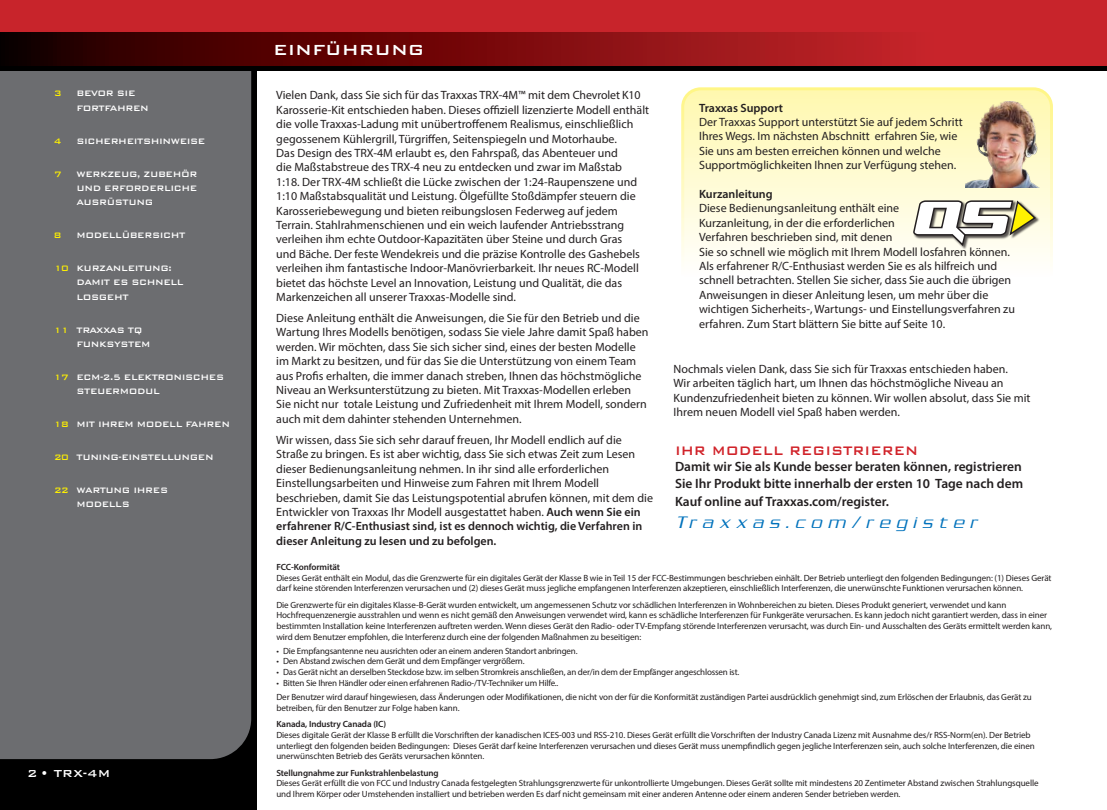
<style>
.page{position:relative;width:1107px;height:810px;background:#fff}
.page>*{position:absolute;margin:0;border:0;box-sizing:border-box;transform-origin:0 0}
.t1{font:500 19.5px "Bank Gothic BT";color:#fff}
.t2{font:italic 18px "Serpentine ICG Light";letter-spacing:.35em;color:#0072bc}
.t3{font:500 16.5px "Bank Gothic BT";color:#d1232a;scale:.91 1}
.t4{font:600 13.5px/16.6px "Myriad Pro";color:#231f20}
.t5{font:500 13.5px "Bank Gothic BT";color:#fff}
.t6{font:12px/14.4px "Myriad Pro";color:#231f20}
.t7{font:600 12px "Myriad Pro";color:#231f20}
.t8{font:500 10.5px/14.2px "Bank Gothic BT";letter-spacing:-.04em;color:#fff;scale:.95 1}
.t9{font:500 10.5px "Bank Gothic BT";color:#fff101;scale:.95 1}
.t10{font:9px/10.8px "Myriad Pro";letter-spacing:-.01em;color:#231f20}
.t11{font:600 9px "Myriad Pro";letter-spacing:-.01em;color:#231f20}
.s1{color:#fff101}
.s2{font-weight:600}
</style>
<div class="page">
<div style="left:0;top:13px;width:256px;height:797px;background:#000"></div>
<div style="left:0;top:71px;width:251px;height:688px;background:#6c6d70"></div>
<div style="left:0;top:0;width:1107px;height:70px;background:#000"></div>
<div style="left:0;top:0;width:1107px;height:51px;background:#c8242b"></div>
<svg style="left:0;top:32px;width:1107px;height:34px;background:#7f0f12"></svg>
<svg style="left:685px;top:91px;width:364px;height:164px;background:#fffad0"></svg>
<div style="left:681px;top:87px;width:372px;height:258px;border:3px solid #fff;border-radius:18px"></div>
<div style="left:913px;top:201px;width:127px;height:49px;background:#231f20;opacity:.75"></div>
<svg style="left:912px;top:199px;width:125px;height:49px"></svg>
<img style="left:965px;top:101px;width:75px;height:87px">
<p class="t9" style="left:54px;top:88px;width:10px">3</p>
<p class="t8" style="left:76px;top:86px;width:78px">BEVOR SIE<br>FORTFAHREN</p>
<p class="t9" style="left:54px;top:135px;width:10px">4</p>
<p class="t8" style="left:77px;top:134px;width:137px">SICHERHEITSHINWEISE</p>
<p class="t9" style="left:54px;top:168px;width:10px">7</p>
<p class="t8" style="left:76px;top:167px;width:129px;text-align:justify">WERKZEUG, ZUBEHÖR UND ERFORDERLICHE AUSRÜSTUNG</p>
<p class="t9" style="left:54px;top:230px;width:10px">8</p>
<p class="t8" style="left:77px;top:228px;width:116px">MODELLÜBERSICHT</p>
<p class="t8" style="left:76px;top:261px;width:114px;text-indent:-22px"><span class="s1">10</span> KURZANLEITUNG:<br>DAMIT ES SCHNELL<br>LOSGEHT</p>
<p class="t8" style="left:76px;top:323px;width:79px;text-indent:-23px"><span class="s1">11</span> TRAXXAS TQ<br>FUNKSYSTEM</p>
<p class="t8" style="left:76px;top:370px;width:157px;text-indent:-23px"><span class="s1">17</span> ECM-2.5 ELEKTRONISCHES<br>STEUERMODUL</p>
<p class="t8" style="left:54px;top:417px;width:187px"><span class="s1">18</span> MIT IHREM MODELL FAHREN</p>
<p class="t8" style="left:54px;top:450px;width:170px"><span class="s1">20</span> TUNING-EINSTELLUNGEN</p>
<p class="t8" style="left:76px;top:483px;width:98px;text-indent:-22px"><span class="s1">22</span> WARTUNG IHRES<br>MODELLS</p>
<p class="t5" style="left:27px;top:766px;width:85px">2 • TRX-4M</p>
<p class="t1" style="left:273px;top:40px;width:153px">EINFÜHRUNG</p>
<p class="t6" style="left:276px;top:88px;width:374px">Vielen Dank, dass Sie sich für das Traxxas TRX-4M™ mit dem Chevrolet K10<br>Karosserie-Kit entschieden haben. Dieses offiziell lizenzierte Modell enthält die volle Traxxas-Ladung mit unübertroffenem Realismus, einschließlich gegossenem Kühlergrill, Türgriffen, Seitenspiegeln und Motorhaube.<br>Das Design des TRX-4M erlaubt es, den Fahrspaß, das Abenteuer und<br>die Maßstabstreue des TRX-4 neu zu entdecken und zwar im Maßstab<br>1:18. Der TRX-4M schließt die Lücke zwischen der 1:24-Raupenszene und 1:10 Maßstabsqualität und Leistung. Ölgefüllte Stoßdämpfer steuern die Karosseriebewegung und bieten reibungslosen Federweg auf jedem Terrain. Stahlrahmenschienen und ein weich laufender Antriebsstrang verleihen ihm echte Outdoor-Kapazitäten über Steine und durch Gras<br>und Bäche. Der feste Wendekreis und die präzise Kontrolle des Gashebels verleihen ihm fantastische Indoor-Manövrierbarkeit. Ihr neues RC-Modell bietet das höchste Level an Innovation, Leistung und Qualität, die das Markenzeichen all unserer Traxxas-Modelle sind.</p>
<p class="t6" style="left:276px;top:311px;width:374px">Diese Anleitung enthält die Anweisungen, die Sie für den Betrieb und die Wartung Ihres Modells benötigen, sodass Sie viele Jahre damit Spaß haben werden. Wir möchten, dass Sie sich sicher sind, eines der besten Modelle im Markt zu besitzen, und für das Sie die Unterstützung von einem Team aus Profis erhalten, die immer danach streben, Ihnen das höchstmögliche Niveau an Werksunterstützung zu bieten. Mit Traxxas-Modellen erleben Sie nicht nur totale Leistung und Zufriedenheit mit Ihrem Modell, sondern auch mit dem dahinter stehenden Unternehmen.</p>
<p class="t6" style="left:276px;top:433px;width:378px">Wir wissen, dass Sie sich sehr darauf freuen, Ihr Modell endlich auf die Straße zu bringen. Es ist aber wichtig, dass Sie sich etwas Zeit zum Lesen dieser Bedienungsanleitung nehmen. In ihr sind alle erforderlichen Einstellungsarbeiten und Hinweise zum Fahren mit Ihrem Modell beschrieben, damit Sie das Leistungspotential abrufen können, mit dem die Entwickler von Traxxas Ihr Modell ausgestattet haben. <span class="s2">Auch wenn Sie ein erfahrener R/C-Enthusiast sind, ist es dennoch wichtig, die Verfahren in dieser Anleitung zu lesen und zu befolgen.</span></p>
<p class="t7" style="left:699px;top:100px;width:86px">Traxxas Support</p>
<p class="t6" style="left:699px;top:115px;width:265px">Der Traxxas Support unterstützt Sie auf jedem Schritt Ihres Wegs. Im nächsten Abschnitt erfahren Sie, wie Sie uns am besten erreichen können und welche Supportmöglichkeiten Ihnen zur Verfügung stehen.</p>
<p class="t7" style="left:699px;top:186px;width:75px">Kurzanleitung</p>
<p class="t6" style="left:699px;top:201px;width:317px">Diese Bedienungsanleitung enthält eine<br>Kurzanleitung, in der die erforderlichen<br>Verfahren beschrieben sind, mit denen<br>Sie so schnell wie möglich mit Ihrem Modell losfahren können.<br>Als erfahrener R/C-Enthusiast werden Sie es als hilfreich und schnell betrachten. Stellen Sie sicher, dass Sie auch die übrigen Anweisungen in dieser Anleitung lesen, um mehr über die wichtigen Sicherheits-, Wartungs- und Einstellungsverfahren zu erfahren. Zum Start blättern Sie bitte auf Seite 10.</p>
<p class="t6" style="left:674px;top:362px;width:358px">Nochmals vielen Dank, dass Sie sich für Traxxas entschieden haben.<br>Wir arbeiten täglich hart, um Ihnen das höchstmögliche Niveau an Kundenzufriedenheit bieten zu können. Wir wollen absolut, dass Sie mit Ihrem neuen Modell viel Spaß haben werden.</p>
<p class="t3" style="left:675px;top:441px;width:269px">IHR MODELL REGISTRIEREN</p>
<p class="t4" style="left:675px;top:458px;width:350px">Damit wir Sie als Kunde besser beraten können, registrieren<br>Sie Ihr Produkt bitte innerhalb der ersten 10 Tage nach dem</p>
<p class="t4" style="left:675px;top:493px;width:216px">Kauf online auf Traxxas.com/register.</p>
<p class="t2" style="left:675px;top:513px;width:304px">Traxxas.com/register</p>
<p class="t11" style="left:276px;top:561px;width:65px">FCC-Konformität</p>
<p class="t10" style="left:276px;top:572px;width:777px">Dieses Gerät enthält ein Modul, das die Grenzwerte für ein digitales Gerät der Klasse B wie in Teil 15 der FCC-Bestimmungen beschrieben einhält. Der Betrieb unterliegt den folgenden Bedingungen: (1) Dieses Gerät darf keine störenden Interferenzen verursachen und (2) dieses Gerät muss jegliche empfangenen Interferenzen akzeptieren, einschließlich Interferenzen, die unerwünschte Funktionen verursachen können.</p>
<p class="t10" style="left:276px;top:599px;width:777px">Die Grenzwerte für ein digitales Klasse-B-Gerät wurden entwickelt, um angemessenen Schutz vor schädlichen Interferenzen in Wohnbereichen zu bieten. Dieses Produkt generiert, verwendet und kann Hochfrequenzenergie ausstrahlen und wenn es nicht gemäß den Anweisungen verwendet wird, kann es schädliche Interferenzen für Funkgeräte verursachen. Es kann jedoch nicht garantiert werden, dass in einer bestimmten Installation keine Interferenzen auftreten werden. Wenn dieses Gerät den Radio- oder TV-Empfang störende Interferenzen verursacht, was durch Ein- und Ausschalten des Geräts ermittelt werden kann, wird dem Benutzer empfohlen, die Interferenz durch eine der folgenden Maßnahmen zu beseitigen:</p>
<p class="t10" style="left:276px;top:645px;width:303px">• Die Empfangsantenne neu ausrichten oder an einem anderen Standort anbringen.</p>
<p class="t10" style="left:276px;top:656px;width:250px">• Den Abstand zwischen dem Gerät und dem Empfänger vergrößern.</p>
<p class="t10" style="left:276px;top:667px;width:464px">• Das Gerät nicht an derselben Steckdose bzw. im selben Stromkreis anschließen, an der/in dem der Empfänger angeschlossen ist.</p>
<p class="t10" style="left:276px;top:677px;width:284px">• Bitten Sie Ihren Händler oder einen erfahrenen Radio-/TV-Techniker um Hilfe..</p>
<p class="t10" style="left:276px;top:691px;width:757px">Der Benutzer wird darauf hingewiesen, dass Änderungen oder Modifikationen, die nicht von der für die Konformität zuständigen Partei ausdrücklich genehmigt sind, zum Erlöschen der Erlaubnis, das Gerät zu betreiben, für den Benutzer zur Folge haben kann.</p>
<p class="t11" style="left:276px;top:718px;width:111px">Kanada, Industry Canada (IC)</p>
<p class="t10" style="left:276px;top:729px;width:760px">Dieses digitale Gerät der Klasse B erfüllt die Vorschriften der kanadischen ICES-003 und RSS-210. Dieses Gerät erfüllt die Vorschriften der Industry Canada Lizenz mit Ausnahme des/r RSS-Norm(en). Der Betrieb unterliegt den folgenden beiden Bedingungen: Dieses Gerät darf keine Interferenzen verursachen und dieses Gerät muss unempfindlich gegen jegliche Interferenzen sein, auch solche Interferenzen, die einen unerwünschten Betrieb des Geräts verursachen könnten.</p>
<p class="t11" style="left:276px;top:767px;width:164px">Stellungnahme zur Funkstrahlenbelastung</p>
<p class="t10" style="left:276px;top:778px;width:764px">Dieses Gerät erfüllt die von FCC und Industry Canada festgelegten Strahlungsgrenzwerte für unkontrollierte Umgebungen. Dieses Gerät sollte mit mindestens 20 Zentimeter Abstand zwischen Strahlungsquelle und Ihrem Körper oder Umstehenden installiert und betrieben werden Es darf nicht gemeinsam mit einer anderen Antenne oder einem anderen Sender betrieben werden.</p>
</div>
